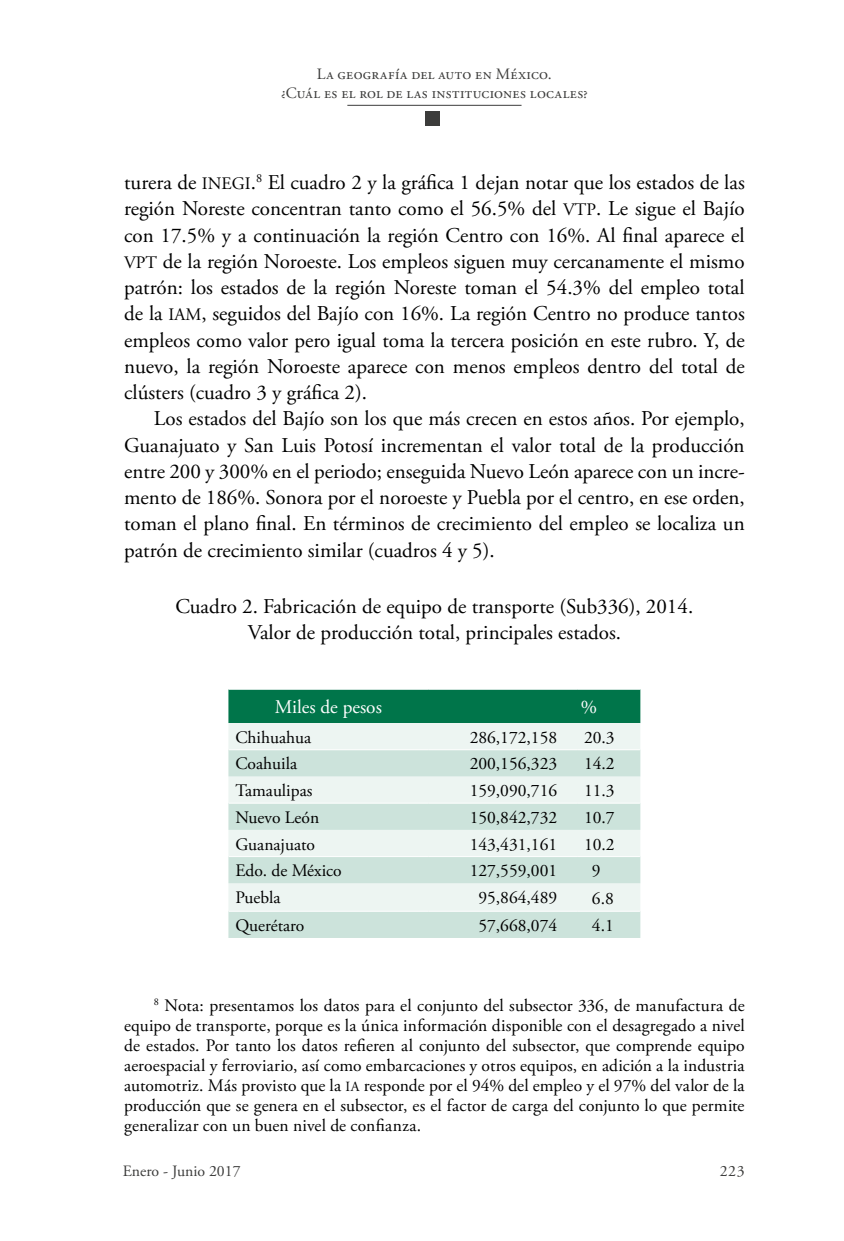
<style>
.page{position:relative;width:844px;height:1241px;background:#fff}
.page>*{position:absolute;margin:0;border:0;box-sizing:border-box;transform-origin:0 0}
.t1{font:21px/26.2px "Adobe Garamond Pro";color:#000;text-align:justify}
.t2{font:19.25px "Adobe Garamond Pro";color:#fff}
.t3{font:17.5px/20.1px "Adobe Garamond Pro";color:#000;text-align:justify}
.t4{font:15.75px/18.9px "Adobe Garamond Pro";letter-spacing:.02em;color:#3c3c3b;text-align:center}
.t5{font:15.75px "Adobe Garamond Pro";color:#3c3c3b}
.s1{font-size:17.5px}
.s2{font-size:14px}
</style>
<div class="page">
<hr style="left:347px;top:105px;width:174px;height:1px;background:#3c3c3b">
<div style="left:425px;top:111px;width:15px;height:15px;background:#3c3c3b"></div>
<div style="left:228px;top:689px;width:412px;height:34px;background:#00754a"></div>
<div style="left:228px;top:723px;width:412px;height:26px;background:#edf5f2"></div>
<svg style="left:228px;top:749px;width:412px;height:188px;fill:#cce3db"></svg>
<hr style="left:229px;top:749px;width:199px;height:1px;background:#fff">
<hr style="left:428px;top:749px;width:149px;height:1px;background:#fff">
<hr style="left:577px;top:749px;width:62px;height:1px;background:#fff">
<hr style="left:229px;top:802px;width:199px;height:1px;background:#fff">
<hr style="left:428px;top:802px;width:149px;height:1px;background:#fff">
<hr style="left:577px;top:802px;width:62px;height:1px;background:#fff">
<hr style="left:229px;top:856px;width:199px;height:1px;background:#fff">
<hr style="left:428px;top:856px;width:149px;height:1px;background:#fff">
<hr style="left:577px;top:856px;width:62px;height:1px;background:#fff">
<hr style="left:229px;top:910px;width:199px;height:1px;background:#fff">
<hr style="left:428px;top:910px;width:149px;height:1px;background:#fff">
<hr style="left:577px;top:910px;width:62px;height:1px;background:#fff">
<p class="t4" style="left:281px;top:65px;width:308px">La geografía del auto en México.<br>¿Cuál es el rol de las instituciones locales?</p>
<p class="t1" style="left:124px;top:170px;width:622px">turera de <span class="s1">INEGI</span>.<sup>8</sup> El cuadro 2 y la gráfica 1 dejan notar que los estados de las región Noreste concentran tanto como el 56.5% del <span class="s1">VTP</span>. Le sigue el Bajío con 17.5% y a continuación la región Centro con 16%. Al final aparece el <span class="s1">VPT</span> de la región Noroeste. Los empleos siguen muy cercanamente el mismo patrón: los estados de la región Noreste toman el 54.3% del empleo total de la <span class="s1">IAM</span>, seguidos del Bajío con 16%. La región Centro no produce tantos empleos como valor pero igual toma la tercera posición en este rubro. Y, de nuevo, la región Noroeste aparece con menos empleos dentro del total de clústers (cuadro 3 y gráfica 2).</p>
<p class="t1" style="left:124px;top:406px;width:622px;text-indent:30px">Los estados del Bajío son los que más crecen en estos años. Por ejemplo, Guanajuato y San Luis Potosí incrementan el valor total de la producción entre 200 y 300% en el periodo; enseguida Nuevo León aparece con un incre&shy;mento de 186%. Sonora por el noroeste y Puebla por el centro, en ese orden, toman el plano final. En términos de crecimiento del empleo se localiza un patrón de crecimiento similar (cuadros 4 y 5).</p>
<p class="t1" style="left:175px;top:594px;width:519px;line-height:25.2px;text-align:center">Cuadro 2. Fabricación de equipo de transporte (Sub336), 2014.<br>Valor de producción total, principales estados.</p>
<p class="t2" style="left:274px;top:695px;width:109px">Miles de pesos</p>
<p class="t2" style="left:580px;top:695px;width:18px">%</p>
<p class="t3" style="left:235px;top:727px;width:77px">Chihuahua</p>
<p class="t3" style="left:469px;top:727px;width:89px">286,172,158</p>
<p class="t3" style="left:584px;top:727px;width:32px">20.3</p>
<p class="t3" style="left:235px;top:754px;width:63px">Coahuila</p>
<p class="t3" style="left:469px;top:754px;width:89px">200,156,323</p>
<p class="t3" style="left:584px;top:754px;width:32px">14.2</p>
<p class="t3" style="left:235px;top:781px;width:78px">Tamaulipas</p>
<p class="t3" style="left:469px;top:781px;width:89px">159,090,716</p>
<p class="t3" style="left:584px;top:781px;width:32px">11.3</p>
<p class="t3" style="left:235px;top:807px;width:85px">Nuevo León</p>
<p class="t3" style="left:469px;top:807px;width:89px">150,842,732</p>
<p class="t3" style="left:584px;top:807px;width:32px">10.7</p>
<p class="t3" style="left:235px;top:834px;width:81px">Guanajuato</p>
<p class="t3" style="left:469px;top:834px;width:89px">143,431,161</p>
<p class="t3" style="left:584px;top:834px;width:32px">10.2</p>
<p class="t3" style="left:235px;top:861px;width:108px">Edo. de México</p>
<p class="t3" style="left:469px;top:861px;width:89px">127,559,001</p>
<p class="t3" style="left:592px;top:861px;width:10px">9</p>
<p class="t3" style="left:235px;top:887px;width:47px">Puebla</p>
<p class="t3" style="left:478px;top:887px;width:80px">95,864,489</p>
<p class="t3" style="left:591px;top:888px;width:23px">6.8</p>
<p class="t3" style="left:235px;top:915px;width:70px">Querétaro</p>
<p class="t3" style="left:478px;top:915px;width:80px">57,668,074</p>
<p class="t3" style="left:591px;top:915px;width:23px">4.1</p>
<p class="t3" style="left:124px;top:995px;width:622px;text-indent:30px"><sup>8</sup> Nota: presentamos los datos para el conjunto del subsector 336, de manufactura de equipo de transporte, porque es la única información disponible con el desagregado a nivel de estados. Por tanto los datos refieren al conjunto del subsector, que comprende equipo aeroespacial y ferroviario, así como embarcaciones y otros equipos, en adición a la industria automotriz. Más provisto que la <span class="s2">IA</span> responde por el 94% del empleo y el 97% del valor de la producción que se genera en el subsector, es el factor de carga del conjunto lo que permite generalizar con un buen nivel de confianza.</p>
<p class="t5" style="left:123px;top:1161px;width:119px">Enero - Junio 2017</p>
<p class="t4" style="left:719px;top:1161px;width:26px">223</p>
</div>
